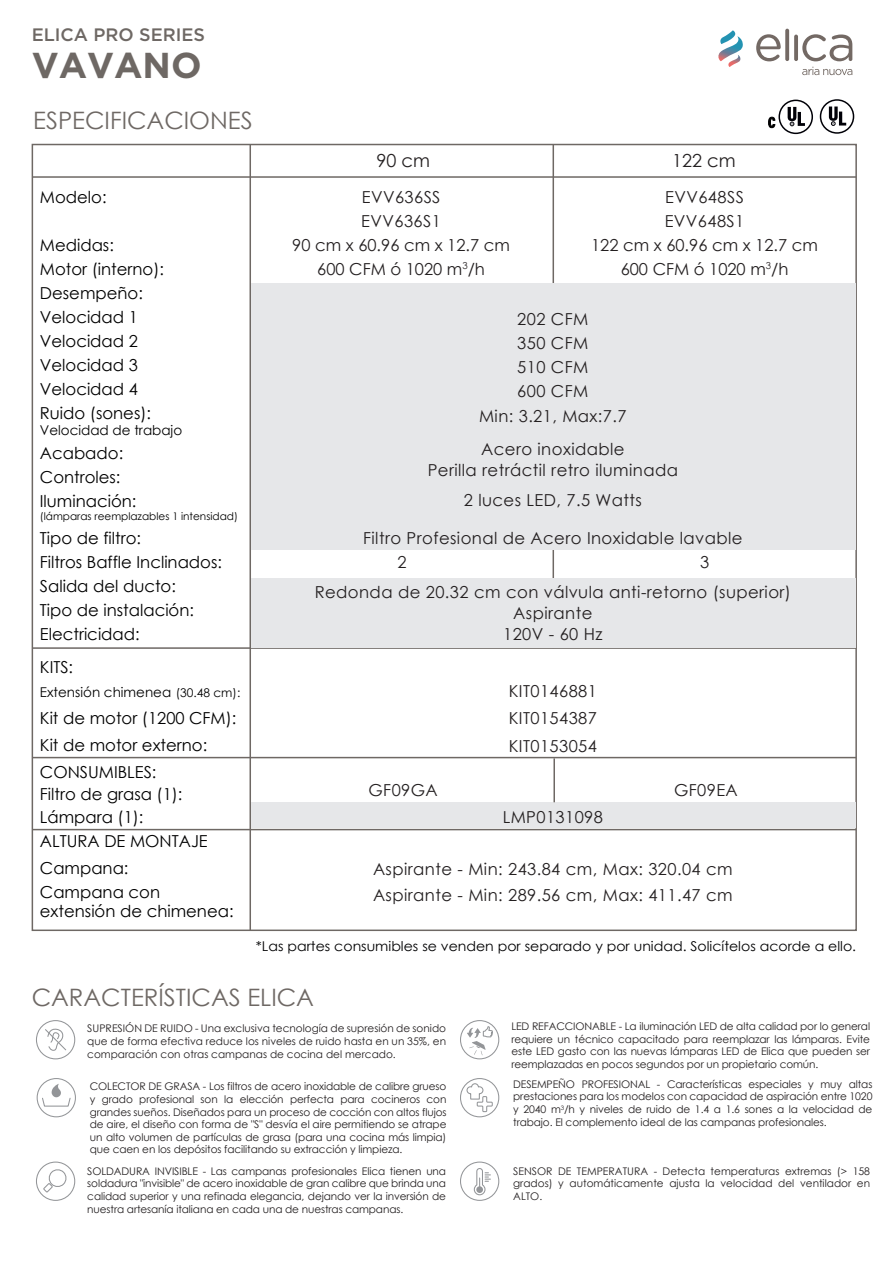
<style>
.page{position:relative;width:893px;height:1263px;background:#fff}
.page>*{position:absolute;margin:0;border:0;box-sizing:border-box;transform-origin:0 0}
.t1{font:700 36px "Gotham";color:#6e6864}
.t2{font:24px "Century Gothic";color:#6e6864}
.t3{font:500 18px "Gotham";color:#6e6864}
.t4{font:18px "Century Gothic";color:#231f20}
.t5{font:16.5px/24px "Century Gothic";letter-spacing:.025em;color:#231f20;text-align:center}
.t6{font:16.5px/24px "Century Gothic";color:#000001}
.t7{font:16.5px/24px "Century Gothic";color:#231f20;text-align:center}
.t8{font:13.5px "Century Gothic";color:#000002;scale:1.04 1}
.t9{font:13.5px "Century Gothic";color:#000001}
.t10{font:10.5px/12.6px "Century Gothic";letter-spacing:-.01em;color:#231f20;text-align:justify}
.t11{font:10.5px "Century Gothic";color:#000001}
.s1{font-size:12px}
</style>
<div class="page">
<svg style="left:829px;top:107px;width:17px;height:19px"></svg>
<div style="left:820px;top:99px;width:34px;height:35px;border:2px solid #000007;border-radius:50%"></div>
<svg style="left:788px;top:107px;width:17px;height:19px"></svg>
<div style="left:778px;top:100px;width:35px;height:34px;border:2px solid #000007;border-radius:50%"></div>
<svg style="left:768px;top:116px;width:7px;height:12px"></svg>
<hr style="left:250px;top:145px;width:1px;height:785px;background:#6e6864">
<hr style="left:553px;top:145px;width:1px;height:503px;background:#6e6864">
<hr style="left:32px;top:176px;width:824px;height:2px;background:#6e6864">
<hr style="left:32px;top:647px;width:824px;height:2px;background:#6e6864">
<hr style="left:32px;top:829px;width:824px;height:1px;background:#6e6864">
<hr style="left:32px;top:757px;width:824px;height:1px;background:#6e6864">
<div style="left:251px;top:283px;width:604px;height:267px;background:#e6e7e9"></div>
<div style="left:251px;top:578px;width:604px;height:70px;background:#e6e7e9"></div>
<div style="left:251px;top:802px;width:604px;height:25px;background:#e6e7e9"></div>
<svg style="left:756px;top:34px;width:25px;height:27px"></svg>
<svg style="left:785px;top:29px;width:4px;height:32px"></svg>
<svg style="left:794px;top:35px;width:4px;height:26px"></svg>
<svg style="left:802px;top:34px;width:50px;height:27px"></svg>
<svg style="left:718px;top:30px;width:25px;height:37px"></svg>
<svg style="left:802px;top:67px;width:50px;height:8px"></svg>
<hr style="left:553px;top:758px;width:2px;height:44px;background:#6e6864">
<div style="left:36px;top:1020px;width:39px;height:39px;border:1px solid #939598;border-radius:50%"></div>
<svg style="left:45px;top:1028px;width:22px;height:23px"></svg>
<div style="left:460px;top:1161px;width:39px;height:40px;border:1px solid #939598;border-radius:50%"></div>
<svg style="left:473px;top:1168px;width:17px;height:28px"></svg>
<div style="left:460px;top:1020px;width:39px;height:39px;border:1px solid #939598;border-radius:50%"></div>
<svg style="left:467px;top:1020px;width:26px;height:35px"></svg>
<div style="left:36px;top:1161px;width:39px;height:40px;border:1px solid #939598;border-radius:50%"></div>
<svg style="left:42px;top:1167px;width:25px;height:26px"></svg>
<div style="left:460px;top:1078px;width:39px;height:39px;border:1px solid #939598;border-radius:50%"></div>
<svg style="left:466px;top:1083px;width:27px;height:30px"></svg>
<div style="left:37px;top:1078px;width:39px;height:39px;border:1px solid #939598;border-radius:50%"></div>
<svg style="left:41px;top:1084px;width:30px;height:23px"></svg>
<h3 class="t3" style="left:32px;top:23px;width:175px">ELICA PRO SERIES</h3>
<h1 class="t1" style="left:32px;top:45px;width:171px">VAVANO</h1>
<h2 class="t2" style="left:33px;top:104px;width:221px">ESPECIFICACIONES</h2>
<h3 class="t6" style="left:40px;top:184px;width:68px">Modelo:</h3>
<h3 class="t6" style="left:40px;top:232px;width:126px">Medidas:<br>Motor (interno):<br>Desempeño:<br>Velocidad 1<br>Velocidad 2<br>Velocidad 3<br>Velocidad 4<br>Ruido (sones):</h3>
<p class="t9" style="left:40px;top:421px;width:144px">Velocidad de trabajo</p>
<h3 class="t6" style="left:40px;top:441px;width:98px">Acabado:<br>Controles:<br>Iluminación:</h3>
<p class="t11" style="left:40px;top:508px;width:200px">(lámparas reemplazables 1 intensidad)</p>
<h3 class="t6" style="left:40px;top:525px;width:184px">Tipo de filtro:<br>Filtros Baffle Inclinados:<br>Salida del ducto:<br>Tipo de instalación:<br>Electricidad:</h3>
<h3 class="t6" style="left:40px;top:654px;width:35px">KITS:</h3>
<p class="t9" style="left:40px;top:682px;width:202px">Extensión chimenea <span class="s1">(30.48 cm):</span></p>
<h3 class="t6" style="left:40px;top:704px;width:198px;line-height:27px">Kit de motor (1200 CFM):<br>Kit de motor externo:<br>CONSUMIBLES:</h3>
<h3 class="t6" style="left:40px;top:782px;width:144px;line-height:22.5px">Filtro de grasa (1):<br>Lámpara (1):</h3>
<h3 class="t6" style="left:40px;top:827px;width:169px;line-height:27px">ALTURA DE MONTAJE<br>Campana:</h3>
<h3 class="t6" style="left:40px;top:881px;width:195px;line-height:19.8px">Campana con extensión de chimenea:</h3>
<h3 class="t4" style="left:377px;top:148px;width:55px">90 cm</h3>
<h3 class="t4" style="left:672px;top:148px;width:65px">122 cm</h3>
<h3 class="t5" style="left:292px;top:184px;width:219px">EVV636SS<br>EVV636S1<br>90 cm x 60.96 cm x 12.7 cm<br>600 CFM ó 1020 m<sup>3</sup>/h</h3>
<h3 class="t7" style="left:591px;top:184px;width:228px">EVV648SS<br>EVV648S1<br>122 cm x 60.96 cm x 12.7 cm<br>600 CFM ó 1020 m<sup>3</sup>/h</h3>
<h3 class="t5" style="left:517px;top:306px;width:73px;text-align:justify">202 CFM 350 CFM 510 CFM 600 CFM</h3>
<h3 class="t5" style="left:479px;top:404px;width:149px">Min: 3.21, Max:7.7</h3>
<h3 class="t5" style="left:428px;top:438px;width:252px;line-height:21px">Acero inoxidable<br>Perilla retráctil retro iluminada</h3>
<h3 class="t5" style="left:464px;top:488px;width:180px">2 luces LED, 7.5 Watts</h3>
<h3 class="t5" style="left:397px;top:525px;width:347px;text-align:left;text-indent:-34px">Filtro Profesional de Acero Inoxidable lavable<br>2</h3>
<h3 class="t5" style="left:700px;top:549px;width:11px">3</h3>
<h3 class="t5" style="left:315px;top:581px;width:478px;line-height:21px">Redonda de 20.32 cm con válvula anti-retorno (superior)<br>Aspirante<br>120V - 60 Hz</h3>
<h3 class="t5" style="left:509px;top:677px;width:90px;line-height:27px;text-align:left">KIT0146881<br>KIT0154387</h3>
<h3 class="t5" style="left:509px;top:734px;width:90px">KIT0153054</h3>
<h3 class="t5" style="left:368px;top:777px;width:71px">GF09GA</h3>
<h3 class="t5" style="left:674px;top:777px;width:65px">GF09EA</h3>
<h3 class="t5" style="left:503px;top:804px;width:102px">LMP0131098</h3>
<h3 class="t5" style="left:373px;top:856px;width:361px;line-height:25.5px;text-align:left">Aspirante - Min: 243.84 cm, Max: 320.04 cm<br>Aspirante - Min: 289.56 cm, Max: 411.47 cm</h3>
<p class="t8" style="left:256px;top:937px;width:579px">*Las partes consumibles se venden por separado y por unidad. Solicítelos acorde a ello.</p>
<h2 class="t2" style="left:32px;top:981px;width:284px">CARACTERÍSTICAS ELICA</h2>
<p class="t10" style="left:87px;top:1022px;width:360px">SUPRESIÓN DE RUIDO - Una exclusiva tecnología de supresión de sonido que de forma efectiva reduce los niveles de ruido hasta en un 35%, en comparación con otras campanas de cocina del mercado.</p>
<p class="t10" style="left:90px;top:1080px;width:358px">COLECTOR DE GRASA - Los filtros de acero inoxidable de calibre grueso y grado profesional son la elección perfecta para cocineros con grandes sueños. Diseñados para un proceso de cocción con altos flujos de aire, el diseño con forma de "S" desvía el aire permitiendo se atrape un alto volumen de partículas de grasa (para una cocina más limpia) que caen en los depósitos facilitando su extracción y limpieza.</p>
<p class="t10" style="left:511px;top:1020px;width:360px">LED REFACCIONABLE - La iluminación LED de alta calidad por lo general requiere un técnico capacitado para reemplazar las lámparas. Evite este LED gasto con las nuevas lámparas LED de Elica que pueden ser reemplazadas en pocos segundos por un propietario común.</p>
<p class="t10" style="left:513px;top:1077px;width:361px">DESEMPEÑO PROFESIONAL - Características especiales y muy altas prestaciones para los modelos con capacidad de aspiración entre 1020 y 2040 m<sup>3</sup>/h y niveles de ruido de 1.4 a 1.6 sones a la velocidad de trabajo. El complemento ideal de las campanas profesionales.</p>
<p class="t10" style="left:87px;top:1164px;width:360px">SOLDADURA INVISIBLE - Las campanas profesionales Elica tienen una soldadura "invisible" de acero inoxidable de gran calibre que brinda una calidad superior y una refinada elegancia, dejando ver la inversión de nuestra artesanía italiana en cada una de nuestras campanas.</p>
<p class="t10" style="left:513px;top:1164px;width:358px">SENSOR DE TEMPERATURA - Detecta temperaturas extremas (&gt; 158 grados) y automáticamente ajusta la velocidad del ventilador en ALTO.</p>
</div>
